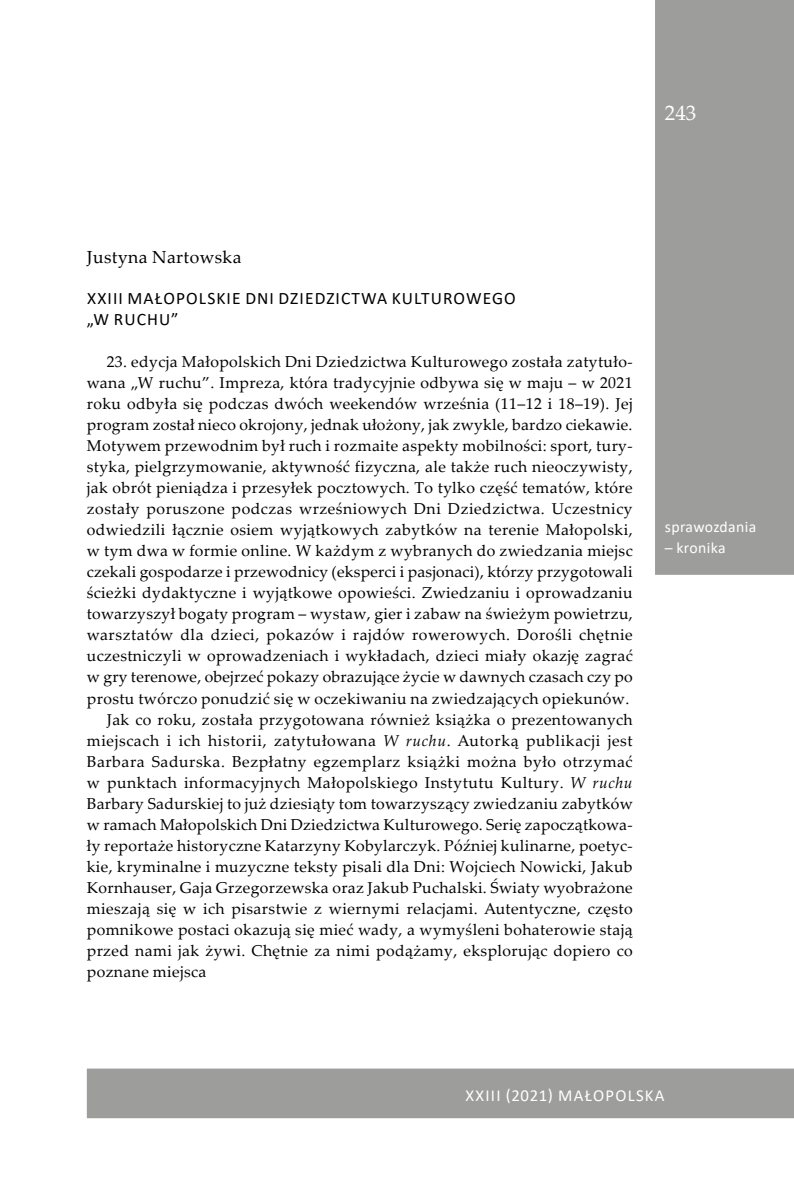
<style>
.page{position:relative;width:794px;height:1191px;background:#fff}
.page>*{position:absolute;margin:0;border:0;box-sizing:border-box;transform-origin:0 0}
.t1{font:21px "Palatino Linotype";color:#fff}
.t2{font:17.5px/21px "Calibri";letter-spacing:.06em;color:#000}
.t3{font:17.5px "Palatino Linotype";letter-spacing:.025em;color:#000}
.t4{font:16.8px "Calibri";letter-spacing:.075em;color:#fff}
.t5{font:15.75px "Palatino Linotype";letter-spacing:.025em;color:#000}
.t6{font:15.75px "Calibri";letter-spacing:.025em;color:#fff}
.s1{font-style:italic}
</style>
<div class="page">
<div style="left:655px;top:0;width:139px;height:575px;background:#9d9d9c"></div>
<div style="left:87px;top:1068px;width:707px;height:50px;background:#9d9d9c"></div>
<h1 class="t1" style="left:665px;top:97px;width:33px">243</h1>
<p class="t3" style="left:87px;top:245px;width:156px">Justyna Nartowska</p>
<p class="t2" style="left:87px;top:287px;width:430px">XXIII MAŁOPOLSKIE DNI DZIEDZICTWA KULTUROWEGO „W RUCHU”</p>
<p class="t5" style="left:107px;top:351px;width:527px">23. edycja Małopolskich Dni Dziedzictwa Kulturowego została zatytuło-</p>
<p class="t5" style="left:87px;top:372px;width:547px">wana „W ruchu”. Impreza, która tradycyjnie odbywa się w maju – w 2021</p>
<p class="t5" style="left:87px;top:393px;width:547px">roku odbyła się podczas dwóch weekendów września (11–12 i 18–19). Jej</p>
<p class="t5" style="left:87px;top:414px;width:547px">program został nieco okrojony, jednak ułożony, jak zwykle, bardzo ciekawie.</p>
<p class="t5" style="left:87px;top:435px;width:547px">Motywem przewodnim był ruch i rozmaite aspekty mobilności: sport, tury-</p>
<p class="t5" style="left:87px;top:456px;width:547px">styka, pielgrzymowanie, aktywność fizyczna, ale także ruch nieoczywisty,</p>
<p class="t5" style="left:87px;top:477px;width:547px">jak obrót pieniądza i przesyłek pocztowych. To tylko część tematów, które</p>
<p class="t5" style="left:87px;top:498px;width:547px">zostały poruszone podczas wrześniowych Dni Dziedzictwa. Uczestnicy</p>
<p class="t5" style="left:87px;top:519px;width:547px">odwiedzili łącznie osiem wyjątkowych zabytków na terenie Małopolski,</p>
<p class="t5" style="left:87px;top:540px;width:547px">w tym dwa w formie online. W każdym z wybranych do zwiedzania miejsc</p>
<p class="t5" style="left:87px;top:561px;width:547px">czekali gospodarze i przewodnicy (eksperci i pasjonaci), którzy przygotowali</p>
<p class="t5" style="left:87px;top:582px;width:547px">ścieżki dydaktyczne i wyjątkowe opowieści. Zwiedzaniu i oprowadzaniu</p>
<p class="t5" style="left:87px;top:603px;width:547px">towarzyszył bogaty program – wystaw, gier i zabaw na świeżym powietrzu,</p>
<p class="t5" style="left:87px;top:624px;width:547px">warsztatów dla dzieci, pokazów i rajdów rowerowych. Dorośli chętnie</p>
<p class="t5" style="left:87px;top:645px;width:547px">uczestniczyli w oprowadzeniach i wykładach, dzieci miały okazję zagrać</p>
<p class="t5" style="left:87px;top:666px;width:547px">w gry terenowe, obejrzeć pokazy obrazujące życie w dawnych czasach czy po</p>
<p class="t5" style="left:87px;top:687px;width:544px">prostu twórczo ponudzić się w oczekiwaniu na zwiedzających opiekunów.</p>
<p class="t5" style="left:107px;top:708px;width:527px">Jak co roku, została przygotowana również książka o prezentowanych</p>
<p class="t5" style="left:87px;top:729px;width:547px">miejscach i ich historii, zatytułowana <span class="s1">W ruchu</span>. Autorką publikacji jest</p>
<p class="t5" style="left:87px;top:750px;width:547px">Barbara Sadurska. Bezpłatny egzemplarz książki można było otrzymać</p>
<p class="t5" style="left:87px;top:771px;width:547px">w punktach informacyjnych Małopolskiego Instytutu Kultury. <span class="s1">W ruchu</span></p>
<p class="t5" style="left:87px;top:792px;width:547px">Barbary Sadurskiej to już dziesiąty tom towarzyszący zwiedzaniu zabytków</p>
<p class="t5" style="left:87px;top:813px;width:547px">w ramach Małopolskich Dni Dziedzictwa Kulturowego. Serię zapoczątkowa-</p>
<p class="t5" style="left:87px;top:834px;width:547px">ły reportaże historyczne Katarzyny Kobylarczyk. Później kulinarne, poetyc-</p>
<p class="t5" style="left:87px;top:855px;width:547px">kie, kryminalne i muzyczne teksty pisali dla Dni: Wojciech Nowicki, Jakub</p>
<p class="t5" style="left:87px;top:876px;width:547px">Kornhauser, Gaja Grzegorzewska oraz Jakub Puchalski. Światy wyobrażone</p>
<p class="t5" style="left:87px;top:897px;width:547px">mieszają się w ich pisarstwie z wiernymi relacjami. Autentyczne, często</p>
<p class="t5" style="left:87px;top:918px;width:547px">pomnikowe postaci okazują się mieć wady, a wymyśleni bohaterowie stają</p>
<p class="t5" style="left:87px;top:939px;width:547px">przed nami jak żywi. Chętnie za nimi podążamy, eksplorując dopiero co</p>
<p class="t5" style="left:87px;top:960px;width:121px">poznane miejsca</p>
<p class="t6" style="left:665px;top:516px;width:93px">sprawozdania</p>
<p class="t6" style="left:665px;top:537px;width:62px">– kronika</p>
<p class="t4" style="left:465px;top:1083px;width:200px">XXIII (2021) maŁopolska</p>
</div>
